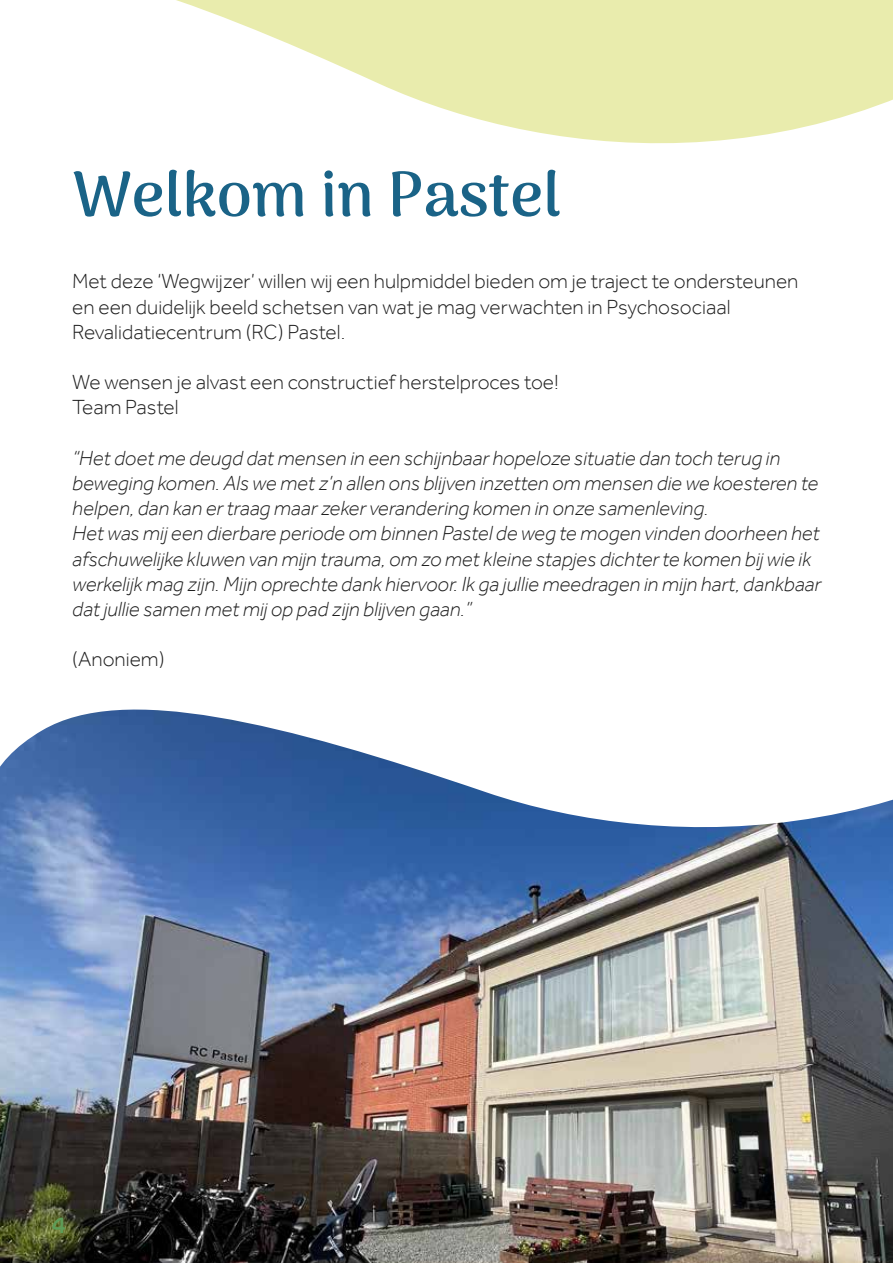
<style>
.page{position:relative;width:893px;height:1263px;background:#fff}
.page>*{position:absolute;margin:0;border:0;box-sizing:border-box;transform-origin:0 0}
.t1{font:700 63px "Arima Madurai";color:#1a6387}
.t2{font:22.5px "Co Headline";color:#5d9d58}
.t3{font:italic 300 21px/25.2px "Effra";color:#1d1d1d}
.t4{font:300 21px/25.2px "Effra";color:#1d1d1d}
</style>
<div class="page">
<svg style="left:176px;top:0;width:717px;height:144px;fill:#e9ecad"></svg>
<img style="left:0;top:709px;width:893px;height:554px">
<h1 class="t1" style="left:72px;top:150px;width:490px">Welkom in Pastel</h1>
<p class="t4" style="left:72px;top:268px;width:728px">Met deze ‘Wegwijzer’ willen wij een hulpmiddel bieden om je traject te ondersteunen en een duidelijk beeld schetsen van wat je mag verwachten in Psychosociaal<br>Revalidatiecentrum (RC) Pastel.</p>
<p class="t4" style="left:72px;top:369px;width:488px">We wensen je alvast een constructief herstelproces toe!<br>Team Pastel</p>
<p class="t3" style="left:72px;top:445px;width:751px">“Het doet me deugd dat mensen in een schijnbaar hopeloze situatie dan toch terug in beweging komen. Als we met z’n allen ons blijven inzetten om mensen die we koesteren te helpen, dan kan er traag maar zeker verandering komen in onze samenleving.<br>Het was mij een dierbare periode om binnen Pastel de weg te mogen vinden doorheen het afschuwelijke kluwen van mijn trauma, om zo met kleine stapjes dichter te komen bij wie ik werkelijk mag zijn. Mijn oprechte dank hiervoor. Ik ga jullie meedragen in mijn hart, dankbaar dat jullie samen met mij op pad zijn blijven gaan.”</p>
<p class="t4" style="left:72px;top:646px;width:94px">(Anoniem)</p>
<p class="t2" style="left:52px;top:1212px;width:16px">4</p>
</div>
